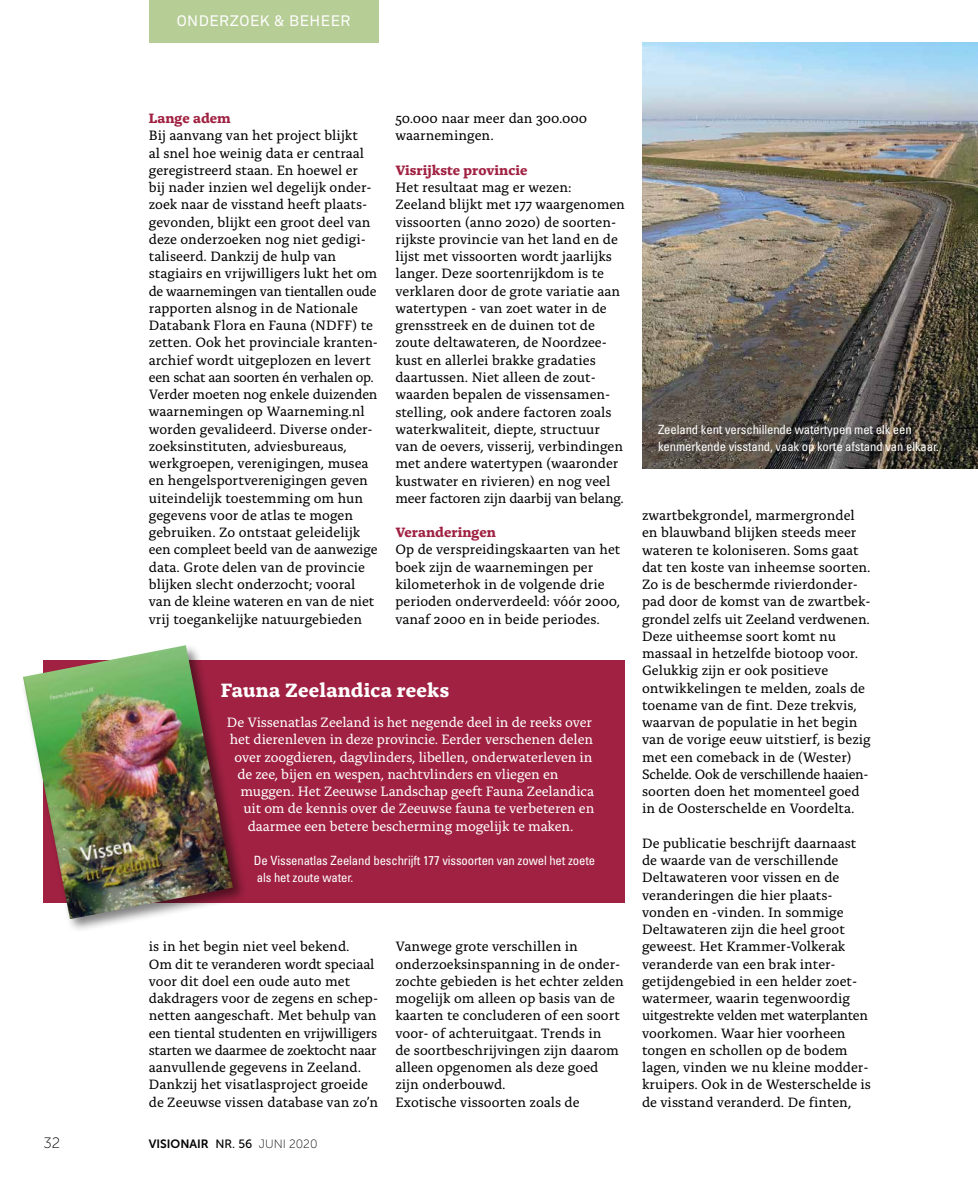
<style>
.page{position:relative;width:978px;height:1191px;background:#fff}
.page>*{position:absolute;margin:0;border:0;box-sizing:border-box;transform-origin:0 0}
.t1{font:700 20.25px "Alda OTCEV";letter-spacing:.01em;color:#fff}
.t2{font:15px "Akkurat";letter-spacing:.035em;color:#fff}
.t3{font:15px "Museo Sans 100";color:#000}
.t4{font:14.25px/17.2px "Alda OTCEV";color:#000}
.t5{font:14.25px "Alda OTCEV";letter-spacing:-.01em;color:#fff}
.t6{font:700 14.25px "Alda OTCEV";color:#a02142}
.t7{font:condensed 12.75px/17.2px "Univers LT Std";letter-spacing:-.01em;color:#fff}
.t8{font:12px "Museo Sans 700";color:#000}
.s1{font-family:"Museo Sans 500"}
.s2{font-family:"Museo Sans 100"}
</style>
<div class="page">
<div style="left:149px;top:0;width:229px;height:43px;background:#b7cd96"></div>
<div style="left:44px;top:660px;width:581px;height:243px;background:#a02142"></div>
<div style="left:21px;top:643px;width:226px;height:290px;background:#000;opacity:.5"></div>
<img style="left:23px;top:645px;width:210px;height:274px">
<img style="left:642px;top:43px;width:336px;height:425px">
<p class="t2" style="left:177px;top:12px;width:175px">ONDERZOEK &amp; BEHEER</p>
<p class="t6" style="left:149px;top:107px;width:84px">Lange adem</p>
<p class="t4" style="left:149px;top:126px;width:230px">Bij aanvang van het project blijkt<br>al snel hoe weinig data er centraal geregistreerd staan. En hoewel er bij nader inzien wel degelijk onder&shy;zoek naar de visstand heeft plaats&shy;gevonden, blijkt een groot deel van deze onderzoeken nog niet gedigi&shy;taliseerd. Dankzij de hulp van stagiairs en vrijwilligers lukt het om de waarnemingen van tientallen oude rapporten alsnog in de Nationale Databank Flora en Fauna (NDFF) te zetten. Ook het provinciale kranten&shy;archief wordt uitgeplozen en levert een schat aan soorten én verhalen op.<br>Verder moeten nog enkele duizenden waarnemingen op Waarneming.nl worden gevalideerd. Diverse onder&shy;zoeksinstituten, adviesbureaus, werkgroepen, verenigingen, musea en hengelsportverenigingen geven uiteindelijk toestemming om hun gegevens voor de atlas te mogen gebruiken. Zo ontstaat geleidelijk een compleet beeld van de aanwezige data. Grote delen van de provincie blijken slecht onderzocht; vooral van de kleine wateren en van de niet vrij toegankelijke natuurgebieden</p>
<p class="t4" style="left:395px;top:109px;width:193px">50.000 naar meer dan 300.000 waarnemingen.</p>
<p class="t6" style="left:395px;top:159px;width:133px">Visrijkste provincie</p>
<p class="t4" style="left:395px;top:178px;width:231px">Het resultaat mag er wezen:<br>Zeeland blijkt met 177 waargenomen vissoorten (anno 2020) de soorten&shy;rijkste provincie van het land en de lijst met vissoorten wordt jaarlijks langer. Deze soortenrijkdom is te verklaren door de grote variatie aan watertypen - van zoet water in de grensstreek en de duinen tot de zoute deltawateren, de Noordzee&shy;kust en allerlei brakke gradaties daartussen. Niet alleen de zout&shy;waarden bepalen de vissensamen&shy;stelling, ook andere factoren zoals waterkwaliteit, diepte, structuur van de oevers, visserij, verbindingen met andere watertypen (waaronder kustwater en rivieren) en nog veel meer factoren zijn daarbij van belang.</p>
<p class="t6" style="left:395px;top:521px;width:102px">Veranderingen</p>
<p class="t4" style="left:395px;top:540px;width:226px">Op de verspreidingskaarten van het boek zijn de waarnemingen per kilometerhok in de volgende drie perioden onderverdeeld: vóór 2000, vanaf 2000 en in beide periodes.</p>
<h1 class="t1" style="left:221px;top:674px;width:230px">Fauna Zeelandica reeks</h1>
<p class="t5" style="left:227px;top:711px;width:367px">De Vissenatlas Zeeland is het negende deel in de reeks over</p>
<p class="t5" style="left:230px;top:729px;width:365px">het dierenleven in deze provincie. Eerder verschenen delen</p>
<p class="t5" style="left:234px;top:746px;width:360px">over zoogdieren, dagvlinders, libellen, onderwaterleven in</p>
<p class="t5" style="left:237px;top:763px;width:323px">de zee, bijen en wespen, nachtvlinders en vliegen en</p>
<p class="t5" style="left:240px;top:780px;width:355px">muggen. Het Zeeuwse Landschap geeft Fauna Zeelandica</p>
<p class="t5" style="left:243px;top:798px;width:353px">uit om de kennis over de Zeeuwse fauna te verbeteren en</p>
<p class="t5" style="left:248px;top:815px;width:327px">daarmee een betere bescherming mogelijk te maken.</p>
<p class="t7" style="left:254px;top:851px;width:343px">De Vissenatlas Zeeland beschrijft 177 vissoorten van zowel het zoete als het zoute water.</p>
<p class="t4" style="left:149px;top:937px;width:231px">is in het begin niet veel bekend.<br>Om dit te veranderen wordt speciaal voor dit doel een oude auto met dakdragers voor de zegens en schep&shy;netten aangeschaft. Met behulp van een tiental studenten en vrijwilligers starten we daarmee de zoektocht naar aanvullende gegevens in Zeeland.<br>Dankzij het visatlasproject groeide de Zeeuwse vissen database van zo’n</p>
<p class="t3" style="left:44px;top:1135px;width:18px">32</p>
<p class="t8" style="left:149px;top:1137px;width:170px">VISIONAIR <span class="s1">NR. 56</span> <span class="s2">JUNI 2020</span></p>
<p class="t4" style="left:395px;top:937px;width:230px">Vanwege grote verschillen in onderzoeksinspanning in de onder&shy;zochte gebieden is het echter zelden mogelijk om alleen op basis van de kaarten te concluderen of een soort voor- of achteruitgaat. Trends in<br>de soortbeschrijvingen zijn daarom alleen opgenomen als deze goed zijn onderbouwd.<br>Exotische vissoorten zoals de</p>
<p class="t7" style="left:658px;top:420px;width:283px">Zeeland kent verschillende watertypen met elk een kenmerkende visstand, vaak op korte afstand van elkaar.</p>
<p class="t4" style="left:642px;top:505px;width:230px">zwartbekgrondel, marmergrondel en blauwband blijken steeds meer wateren te koloniseren. Soms gaat dat ten koste van inheemse soorten.<br>Zo is de beschermde rivierdonder&shy;pad door de komst van de zwartbek&shy;grondel zelfs uit Zeeland verdwenen.<br>Deze uitheemse soort komt nu massaal in hetzelfde biotoop voor.<br>Gelukkig zijn er ook positieve ontwikkelingen te melden, zoals de toename van de fint. Deze trekvis, waarvan de populatie in het begin van de vorige eeuw uitstierf, is bezig met een comeback in de (Wester)<br>Schelde. Ook de verschillende haaien&shy;soorten doen het momenteel goed in de Oosterschelde en Voordelta.</p>
<p class="t4" style="left:642px;top:833px;width:230px">De publicatie beschrijft daarnaast de waarde van de verschillende<br>Deltawateren voor vissen en de veranderingen die hier plaats&shy;vonden en -vinden. In sommige<br>Deltawateren zijn die heel groot geweest. Het Krammer-Volkerak veranderde van een brak inter&shy;getijdengebied in een helder zoet&shy;watermeer, waarin tegenwoordig uitgestrekte velden met waterplanten voorkomen. Waar hier voorheen tongen en schollen op de bodem lagen, vinden we nu kleine modder&shy;kruipers. Ook in de Westerschelde is de visstand veranderd. De finten,</p>
</div>
